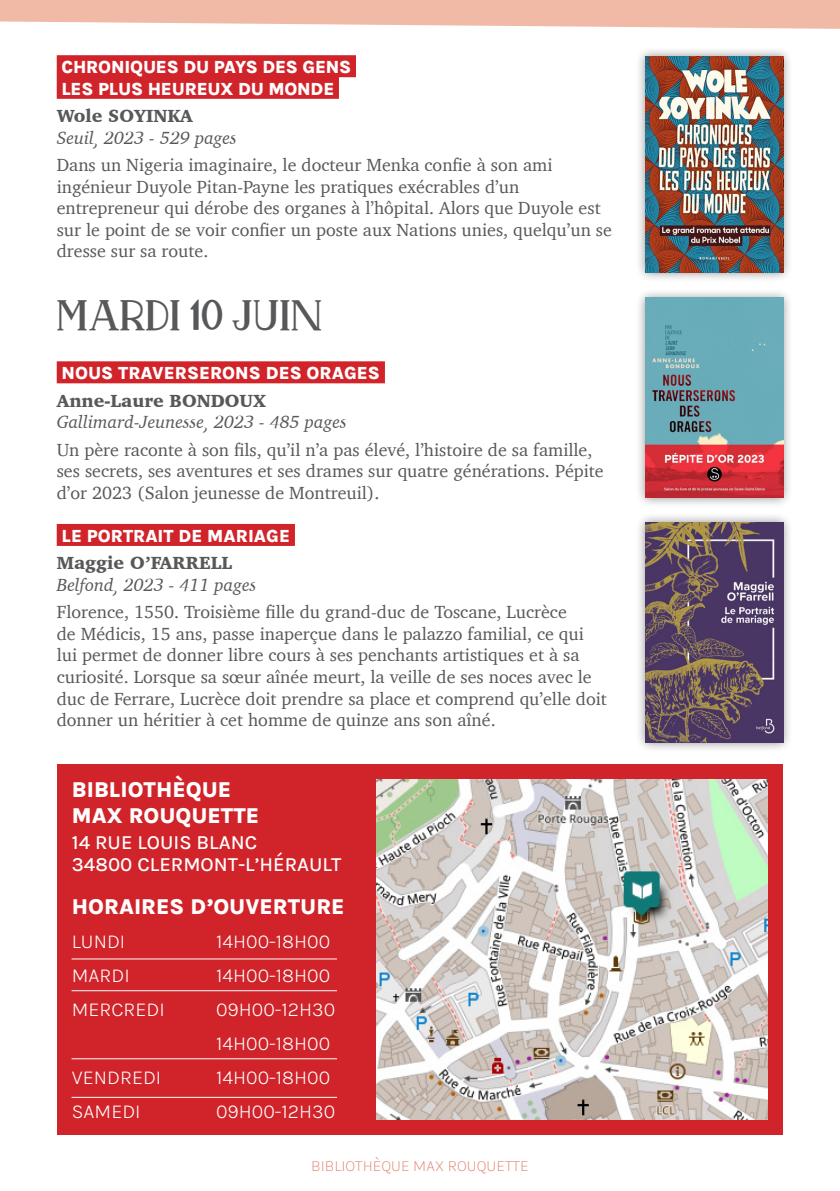
<style>
.page{position:relative;width:840px;height:1191px;background:#fff}
.page>*{position:absolute;margin:0;border:0;box-sizing:border-box;transform-origin:0 0}
.Date{font:40px "dreamgirls";color:#57585a}
.t1{font:800 22px "Karla";color:#fff}
.t2{font:300 20px "Karla";color:#fff}
.t3{font:500 20px "Karla";color:#fff}
.Texte{font:18px/21.6px "Charter";color:#57585a}
.Fond_rouge{font:800 18px "Karla";letter-spacing:-.005em;color:#fff}
.Italic{font:italic 18px "Charter";color:#57585a}
.Texte_Bold{font:900 18px "Charter";color:#57585a}
.t4{font:200 16px "Karla";color:#dd6c53}
</style>
<div class="page">
<div style="left:57px;top:764px;width:725px;height:371px;background:#d1232a"></div>
<div style="left:57px;top:55px;width:299px;height:22px;background:#d1232a"></div>
<div style="left:57px;top:77px;width:282px;height:22px;background:#d1232a"></div>
<div style="left:57px;top:361px;width:328px;height:22px;background:#d1232a"></div>
<div style="left:57px;top:524px;width:238px;height:22px;background:#d1232a"></div>
<div style="left:634px;top:512px;width:158px;height:240px;background:#231f20;opacity:.5"></div>
<img style="left:645px;top:523px;width:137px;height:219px">
<div style="left:634px;top:288px;width:158px;height:220px;background:#231f20;opacity:.5"></div>
<img style="left:645px;top:298px;width:137px;height:199px">
<div style="left:634px;top:46px;width:158px;height:237px;background:#231f20;opacity:.5"></div>
<img style="left:645px;top:57px;width:137px;height:216px">
<img style="left:377px;top:779px;width:390px;height:340px">
<hr style="left:71px;top:1096px;width:266px;height:1px;background:#fff">
<hr style="left:71px;top:1058px;width:266px;height:1px;background:#fff">
<hr style="left:71px;top:990px;width:266px;height:1px;background:#fff">
<hr style="left:71px;top:958px;width:266px;height:1px;background:#fff">
<svg style="left:0;top:0;width:839px;height:29px;background:#f1c3b1"></svg>
<p class="Fond_rouge" style="left:61px;top:55px;width:291px">CHRONIQUES DU PAYS DES GENS</p>
<p class="Fond_rouge" style="left:61px;top:76px;width:274px">LES PLUS HEUREUX DU MONDE</p>
<p class="Texte_Bold" style="left:57px;top:105px;width:138px">Wole SOYINKA</p>
<p class="Italic" style="left:57px;top:122px;width:181px">Seuil, 2023 - 529 pages</p>
<p class="Texte" style="left:57px;top:154px;width:556px">Dans un Nigeria imaginaire, le docteur Menka confie à son ami ingénieur Duyole Pitan-Payne les pratiques exécrables d’un entrepreneur qui dérobe des organes à l’hôpital. Alors que Duyole est sur le point de se voir confier un poste aux Nations unies, quelqu’un se dresse sur sa route.</p>
<p class="Date" style="left:57px;top:289px;width:267px">MARDI 10 JUIN</p>
<p class="Fond_rouge" style="left:62px;top:361px;width:320px">NOUS TRAVERSERONS DES ORAGES</p>
<p class="Texte_Bold" style="left:57px;top:389px;width:211px">Anne-Laure BONDOUX</p>
<p class="Italic" style="left:57px;top:407px;width:291px">Gallimard-Jeunesse, 2023 - 485 pages</p>
<p class="Texte" style="left:57px;top:438px;width:548px">Un père raconte à son fils, qu’il n’a pas élevé, l’histoire de sa famille, ses secrets, ses aventures et ses drames sur quatre générations. Pépite d’or 2023 (Salon jeunesse de Montreuil).</p>
<p class="Fond_rouge" style="left:62px;top:523px;width:230px">LE PORTRAIT DE MARIAGE</p>
<p class="Texte_Bold" style="left:57px;top:552px;width:177px">Maggie O’FARRELL</p>
<p class="Italic" style="left:57px;top:569px;width:201px">Belfond, 2023 - 411 pages</p>
<p class="Texte" style="left:57px;top:601px;width:551px">Florence, 1550. Troisième fille du grand-duc de Toscane, Lucrèce<br>de Médicis, 15 ans, passe inaperçue dans le palazzo familial, ce qui lui permet de donner libre cours à ses penchants artistiques et à sa curiosité. Lorsque sa sœur aînée meurt, la veille de ses noces avec le duc de Ferrare, Lucrèce doit prendre sa place et comprend qu’elle doit donner un héritier à cet homme de quinze ans son aîné.</p>
<p class="t1" style="left:72px;top:774px;width:161px">BIBLIOTHÈQUE</p>
<p class="t1" style="left:72px;top:800px;width:189px">MAX ROUQUETTE</p>
<p class="t3" style="left:72px;top:829px;width:187px">14 RUE LOUIS BLANC</p>
<p class="t3" style="left:72px;top:851px;width:271px">34800 CLERMONT-L’HÉRAULT</p>
<p class="t1" style="left:72px;top:891px;width:274px">HORAIRES D’OUVERTURE</p>
<p class="t2" style="left:72px;top:928px;width:55px">LUNDI</p>
<p class="t2" style="left:216px;top:928px;width:116px">14H00-18H00</p>
<p class="t2" style="left:72px;top:962px;width:59px">MARDI</p>
<p class="t2" style="left:216px;top:962px;width:116px">14H00-18H00</p>
<p class="t2" style="left:72px;top:996px;width:94px">MERCREDI</p>
<p class="t2" style="left:216px;top:996px;width:121px">09H00-12H30</p>
<p class="t2" style="left:216px;top:1030px;width:116px">14H00-18H00</p>
<p class="t2" style="left:72px;top:1064px;width:91px">VENDREDI</p>
<p class="t2" style="left:216px;top:1064px;width:116px">14H00-18H00</p>
<p class="t2" style="left:72px;top:1098px;width:70px">SAMEDI</p>
<p class="t2" style="left:216px;top:1098px;width:121px">09H00-12H30</p>
<p class="t4" style="left:311px;top:1156px;width:219px">BIBLIOTHÈQUE MAX ROUQUETTE</p>
</div>
